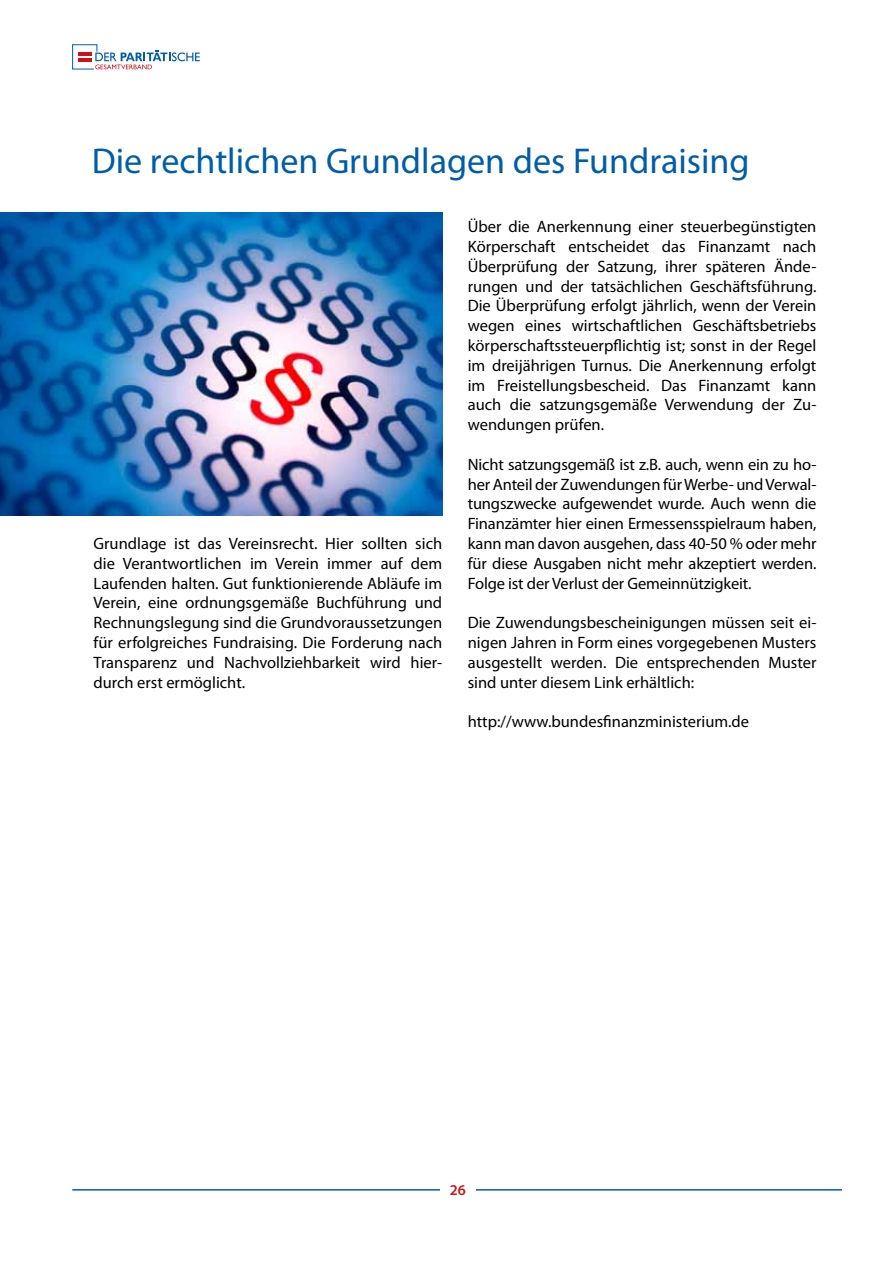
<style>
.page{position:relative;width:893px;height:1263px;background:#fff}
.page>*{position:absolute;margin:0;border:0;box-sizing:border-box;transform-origin:0 0}
.t1{font:36px "Myriad Pro";color:#005da9}
.t2{font:16.5px/19.8px "Myriad Pro";color:#000;text-align:justify}
.t3{font:600 15px "Myriad Pro";color:#cd1316}
</style>
<div class="page">
<hr style="left:72px;top:1189px;width:770px;height:1px;background:#005da9">
<div style="left:440px;top:1184px;width:36px;height:26px;background:#fff"></div>
<svg style="left:72px;top:44px;width:128px;height:25px"></svg>
<img style="left:0;top:212px;width:442px;height:304px">
<h1 class="t1" style="left:92px;top:139px;width:659px">Die rechtlichen Grundlagen des Fundraising</h1>
<p class="t2" style="left:94px;top:533px;width:350px">Grundlage ist das Vereinsrecht. Hier sollten sich die Verantwortlichen im Verein immer auf dem Laufenden halten. Gut funktionierende Abläufe im Verein, eine ordnungsgemäße Buchführung und Rechnungslegung sind die Grundvoraussetzungen für erfolgreiches Fundraising. Die Forderung nach Transparenz und Nachvollziehbarkeit wird hier&shy;durch erst ermöglicht.</p>
<p class="t2" style="left:468px;top:217px;width:350px">Über die Anerkennung einer steuerbegünstigten Körperschaft entscheidet das Finanzamt nach Überprüfung der Satzung, ihrer späteren Ände&shy;rungen und der tatsächlichen Geschäftsführung.<br>Die Überprüfung erfolgt jährlich, wenn der Verein wegen eines wirtschaftlichen Geschäftsbetriebs körperschaftssteuerpflichtig ist; sonst in der Regel im dreijährigen Turnus. Die Anerkennung erfolgt im Freistellungsbescheid. Das Finanzamt kann auch die satzungsgemäße Verwendung der Zu&shy;wendungen prüfen.</p>
<p class="t2" style="left:468px;top:454px;width:350px">Nicht satzungsgemäß ist z.B. auch, wenn ein zu ho&shy;her Anteil der Zuwendungen für Werbe- und Verwal&shy;tungszwecke aufgewendet wurde. Auch wenn die Finanzämter hier einen Ermessensspielraum haben, kann man davon ausgehen, dass 40-50 % oder mehr für diese Ausgaben nicht mehr akzeptiert werden.<br>Folge ist der Verlust der Gemeinnützigkeit.</p>
<p class="t2" style="left:468px;top:613px;width:350px">Die Zuwendungsbescheinigungen müssen seit ei&shy;nigen Jahren in Form eines vorgegebenen Musters ausgestellt werden. Die entsprechenden Muster sind unter diesem Link erhältlich:</p>
<p class="t2" style="left:468px;top:712px;width:283px">http://www.bundesfinanzministerium.de</p>
<p class="t3" style="left:450px;top:1181px;width:18px">26</p>
</div>
